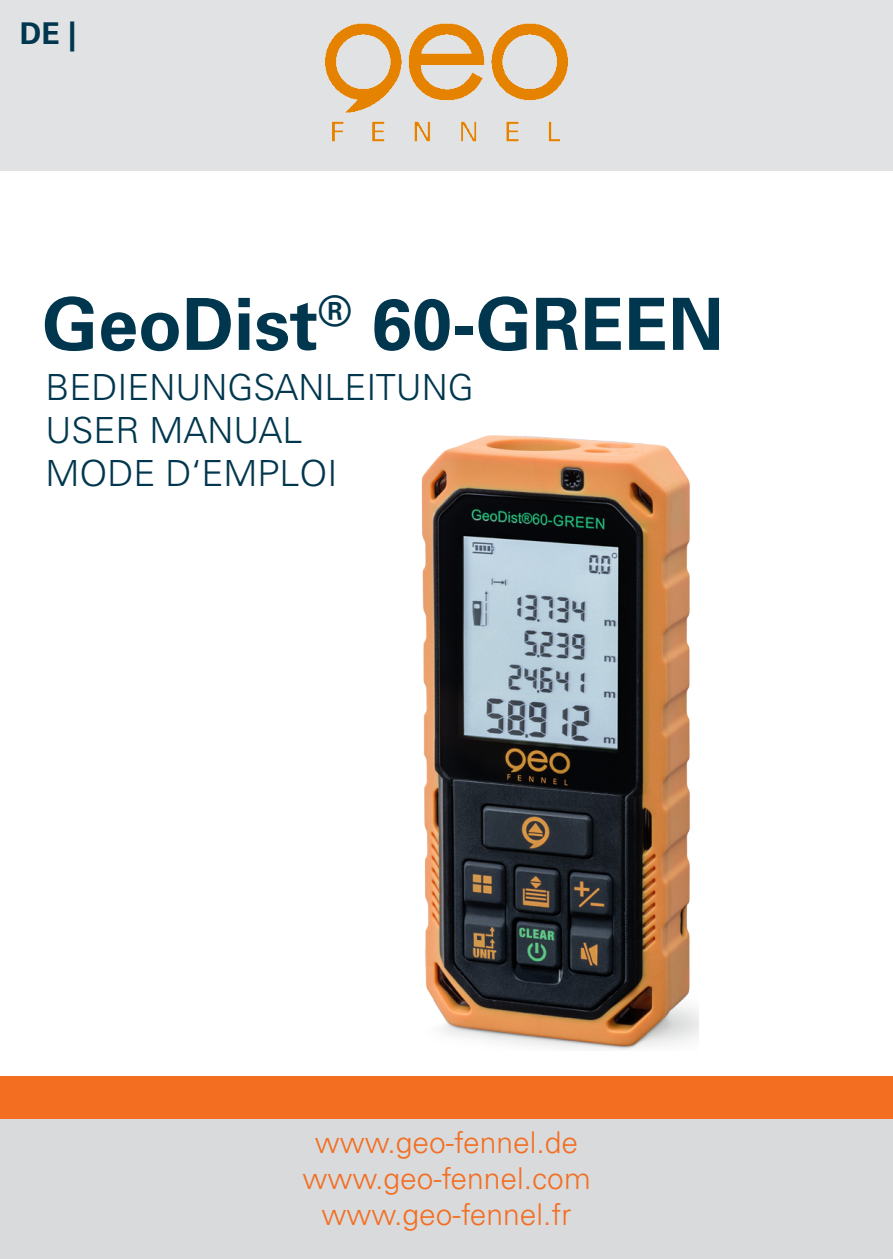
<style>
.page{position:relative;width:893px;height:1259px;background:#fff}
.page>*{position:absolute;margin:0;border:0;box-sizing:border-box;transform-origin:0 0}
.t1{font:700 72px "Univers LT Std";color:#01374e}
.t2{font:300 36px "Univers LT Std";color:#01374e}
.t3{font:300 30px "Univers LT Std";color:#f36e21}
.t4{font:700 30px "Univers LT Std";color:#01374e}
</style>
<div class="page">
<div style="left:0;top:1118px;width:893px;height:141px;background:#d9dadc"></div>
<div style="left:0;top:1076px;width:893px;height:42px;background:#f36e21"></div>
<div style="left:0;top:0;width:893px;height:170px;background:#e1e2e4"></div>
<img style="left:325px;top:23px;width:243px;height:118px">
<img style="left:421px;top:435px;width:277px;height:615px">
<p class="t4" style="left:20px;top:16px;width:58px">DE |</p>
<p class="t1" style="left:42px;top:282px;width:683px">GeoDist<sup>®</sup> 60-GREEN</p>
<p class="t2" style="left:45px;top:365px;width:430px">BEDIENUNGSANLEITUNG</p>
<p class="t2" style="left:45px;top:409px;width:259px">USER MANUAL</p>
<p class="t2" style="left:45px;top:452px;width:293px">MODE D‘EMPLOI</p>
<p class="t3" style="left:315px;top:1124px;width:265px">www.geo-fennel.de</p>
<p class="t3" style="left:302px;top:1160px;width:290px">www.geo-fennel.com</p>
<p class="t3" style="left:322px;top:1196px;width:251px">www.geo-fennel.fr</p>
</div>
